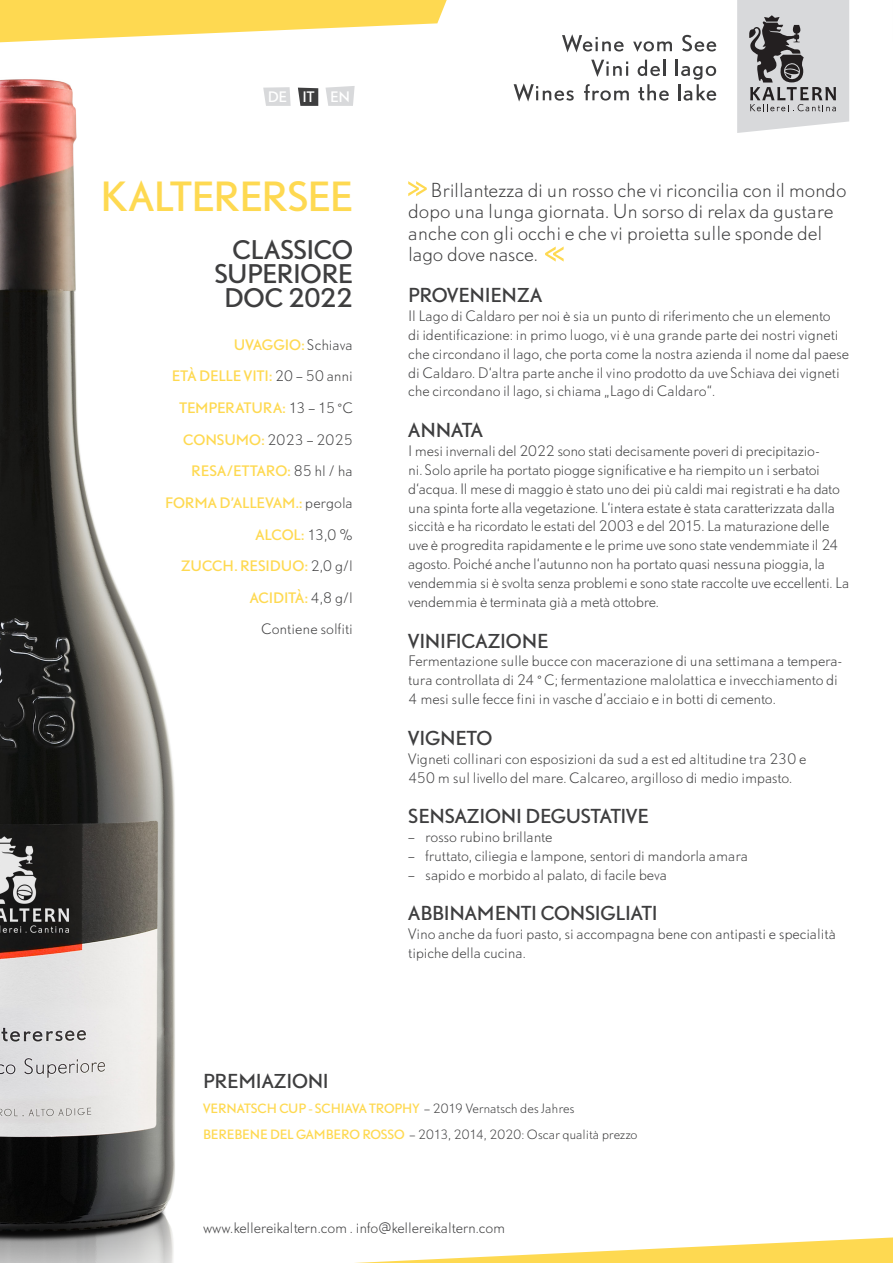
<style>
.page{position:relative;width:893px;height:1263px;background:#fff}
.page>*{position:absolute;margin:0;border:0;box-sizing:border-box;transform-origin:0 0}
.Lage{font:37.5px "DTL Nobel T";letter-spacing:-.03em;color:#fed951}
.Lage-2{font:24px "DTL Nobel T";letter-spacing:-.025em;color:#3e3e3f}
.INTRO{font:300 18px/21.6px "DTL Nobel T";letter-spacing:-.015em;color:#3e3e3f}
.Untertitel_Text{font:18px "DTL Nobel T";letter-spacing:-.01em;color:#3e3e3f}
.Text{font:18px "DTL Nobel T";letter-spacing:-.01em;color:#3e3e3f}
.Text-2{font:300 13.5px/18.9px "DTL Nobel T";letter-spacing:-.015em;color:#3e3e3f}
.Kurzinfos{font:13.5px "DTL Nobel T";letter-spacing:-.005em;color:#fed951}
.Kurzinfos-2{font:300 13.5px "DTL Nobel T";letter-spacing:-.025em;color:#3e3e3f}
.Kurzinfos-3{font:300 13.5px "DTL Nobel T";letter-spacing:-.005em;color:#3e3e3f}
.t1{font:13.5px "DTL Nobel T";color:#fff}
.Text_Auszeichnungen{font:300 12px "DTL Nobel T";letter-spacing:-.015em;color:#3e3e3f}
.Text_Auszeichnungen-2{font:12px "DTL Nobel T";letter-spacing:-.01em;color:#fed951}
.s1{font-weight:300;color:#3e3e3f}
.s2{font-weight:400;color:#fed951}
</style>
<div class="page">
<svg style="left:0;top:0;width:447px;height:42px"></svg>
<svg style="left:355px;top:1237px;width:538px;height:26px"></svg>
<svg style="left:263px;top:87px;width:28px;height:19px"></svg>
<svg style="left:298px;top:88px;width:20px;height:18px"></svg>
<svg style="left:325px;top:86px;width:30px;height:20px"></svg>
<svg style="left:562px;top:34px;width:62px;height:18px"></svg>
<svg style="left:633px;top:41px;width:39px;height:11px"></svg>
<svg style="left:682px;top:35px;width:34px;height:17px"></svg>
<svg style="left:591px;top:60px;width:37px;height:17px"></svg>
<svg style="left:638px;top:60px;width:27px;height:16px"></svg>
<svg style="left:514px;top:83px;width:60px;height:19px"></svg>
<svg style="left:584px;top:84px;width:45px;height:17px"></svg>
<svg style="left:638px;top:84px;width:31px;height:17px"></svg>
<svg style="left:676px;top:60px;width:40px;height:41px"></svg>
<svg style="left:737px;top:0;width:112px;height:133px;background:#bbbbbd"></svg>
<img style="left:0;top:79px;width:175px;height:1184px">
<svg style="left:408px;top:181px;width:19px;height:15px"></svg>
<svg style="left:545px;top:246px;width:19px;height:16px"></svg>
<p class="t1" style="left:268px;top:87px;width:84px">DE IT EN</p>
<p class="Lage" style="left:100px;top:170px;width:254px">KALTERERSEE</p>
<p class="Lage-2" style="left:233px;top:233px;width:122px">CLASSICO</p>
<p class="Lage-2" style="left:214px;top:257px;width:140px">SUPERIORE</p>
<p class="Lage-2" style="left:224px;top:281px;width:130px">DOC 2022</p>
<p class="Kurzinfos" style="left:234px;top:335px;width:121px">UVAGGIO: <span class="s1">Schiava</span></p>
<p class="Kurzinfos" style="left:172px;top:367px;width:182px">ETÀ DELLE VITI: <span class="s1">20 – 50 anni</span></p>
<p class="Kurzinfos" style="left:179px;top:398px;width:175px">TEMPERATURA: <span class="s1">13 – 15 °C</span></p>
<p class="Kurzinfos-2" style="left:183px;top:431px;width:171px"><span class="s2">CONSUMO:</span> 2023 – 2025</p>
<p class="Kurzinfos" style="left:191px;top:462px;width:163px">RESA/ETTARO: <span class="s1">85 hl / ha</span></p>
<p class="Kurzinfos" style="left:165px;top:493px;width:189px">FORMA D’ALLEVAM.: <span class="s1">pergola</span></p>
<p class="Kurzinfos" style="left:255px;top:525px;width:99px">ALCOL: <span class="s1">13,0 %</span></p>
<p class="Kurzinfos" style="left:181px;top:557px;width:173px">ZUCCH. RESIDUO: <span class="s1">2,0 g/l</span></p>
<p class="Kurzinfos" style="left:250px;top:588px;width:105px">ACIDITÀ: <span class="s1">4,8 g/l</span></p>
<p class="Kurzinfos-3" style="left:261px;top:620px;width:93px">Contiene solfiti</p>
<p class="INTRO" style="left:408px;top:179px;width:440px;text-indent:22px">Brillantezza di un rosso che vi riconcilia con il mondo dopo una lunga giornata. Un sorso di relax da gustare anche con gli occhi e che vi proietta sulle sponde del lago dove nasce.</p>
<p class="Untertitel_Text" style="left:408px;top:283px;width:136px">PROVENIENZA</p>
<p class="Text-2" style="left:408px;top:306px;width:442px">Il Lago di Caldaro per noi è sia un punto di riferimento che un elemento<br>di identificazione: in primo luogo, vi è una grande parte dei nostri vigneti che circondano il lago, che porta come la nostra azienda il nome dal paese di Caldaro. D‘altra parte anche il vino prodotto da uve Schiava dei vigneti che circondano il lago, si chiama „Lago di Caldaro“.</p>
<p class="Text" style="left:408px;top:418px;width:76px">ANNATA</p>
<p class="Text-2" style="left:408px;top:441px;width:443px">I mesi invernali del 2022 sono stati decisamente poveri di precipitazio-<br>ni. Solo aprile ha portato piogge significative e ha riempito un i serbatoi d‘acqua. Il mese di maggio è stato uno dei più caldi mai registrati e ha dato una spinta forte alla vegetazione. L‘intera estate è stata caratterizzata dalla siccità e ha ricordato le estati del 2003 e del 2015. La maturazione delle uve è progredita rapidamente e le prime uve sono state vendemmiate il 24 agosto. Poiché anche l‘autunno non ha portato quasi nessuna pioggia, la vendemmia si è svolta senza problemi e sono state raccolte uve eccellenti. La vendemmia è terminata già a metà ottobre.</p>
<p class="Untertitel_Text" style="left:408px;top:628px;width:142px">VINIFICAZIONE</p>
<p class="Text-2" style="left:408px;top:652px;width:435px">Fermentazione sulle bucce con macerazione di una settimana a tempera&shy;tura controllata di 24 ° C; fermentazione malolattica e invecchiamento di<br>4 mesi sulle fecce fini in vasche d’acciaio e in botti di cemento.</p>
<p class="Untertitel_Text" style="left:408px;top:725px;width:86px">VIGNETO</p>
<p class="Text-2" style="left:408px;top:749px;width:400px">Vigneti collinari con esposizioni da sud a est ed altitudine tra 230 e<br>450 m sul livello del mare. Calcareo, argilloso di medio impasto.</p>
<p class="Untertitel_Text" style="left:408px;top:804px;width:242px">SENSAZIONI DEGUSTATIVE</p>
<p class="Text-2" style="left:408px;top:827px;width:146px">– rosso rubino brillante</p>
<p class="Text-2" style="left:408px;top:846px;width:341px">– fruttato, ciliegia e lampone, sentori di mandorla amara</p>
<p class="Text-2" style="left:408px;top:865px;width:260px">– sapido e morbido al palato, di facile beva</p>
<p class="Untertitel_Text" style="left:408px;top:901px;width:251px">ABBINAMENTI CONSIGLIATI</p>
<p class="Text-2" style="left:408px;top:924px;width:429px">Vino anche da fuori pasto, si accompagna bene con antipasti e specialità tipiche della cucina.</p>
<p class="Untertitel_Text" style="left:203px;top:1069px;width:127px">PREMIAZIONI</p>
<p class="Text_Auszeichnungen-2" style="left:203px;top:1100px;width:373px">VERNATSCH CUP - SCHIAVA TROPHY <span class="s1">– 2019 Vernatsch des Jahres</span></p>
<p class="Text_Auszeichnungen" style="left:203px;top:1126px;width:436px"><span class="s2">BEREBENE DEL GAMBERO ROSSO</span> – 2013, 2014, 2020: Oscar qualità prezzo</p>
<p class="Text-2" style="left:203px;top:1218px;width:304px">www.kellereikaltern.com . info@kellereikaltern.com</p>
</div>
